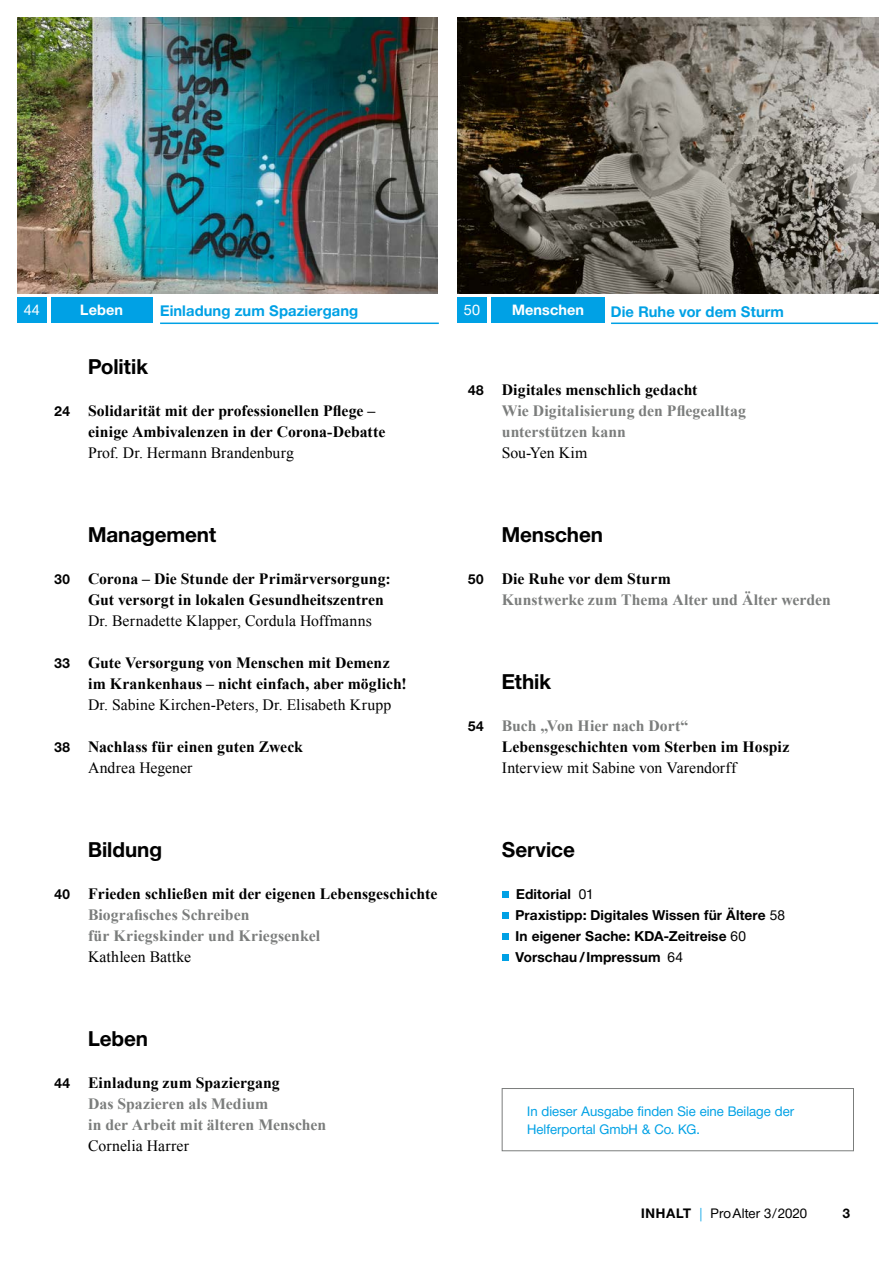
<style>
.page{position:relative;width:893px;height:1263px;background:#fff}
.page>*{position:absolute;margin:0;border:0;box-sizing:border-box;transform-origin:0 0}
.t1{font:700 21px "Neue Helvetica BQ";letter-spacing:-.005em;color:#000}
.t2{font:700 15.75px/21px "Times New Roman";color:#000}
.t3{font:700 15.75px/21px "Times New Roman";color:#7b7d7c}
.t4{font:15.75px "Times New Roman";letter-spacing:.005em;color:#000}
.t5{font:700 15px "Neue Helvetica BQ";letter-spacing:.005em;color:#00a1e5}
.t6{font:700 14.7px "Neue Helvetica BQ";letter-spacing:.005em;color:#fff}
.t7{font:14.7px "Neue Helvetica BQ";color:#fff}
.t8{font:700 13.95px/21px "Neue Helvetica BQ";letter-spacing:.01em;color:#000}
.t9{font:13.5px/18.8px "Neue Helvetica BQ";color:#00a1e5}
.t10{font:13.5px "Neue Helvetica BQ";letter-spacing:.005em;color:#000}
.t11{font:700 13.5px "Neue Helvetica BQ";color:#000}
.s1{font-weight:400}
.s2{font-weight:700}
.s3{color:#00a1e5}
</style>
<div class="page">
<div style="left:502px;top:1088px;width:352px;height:63px;border:1px solid #7b7d7c"></div>
<img style="left:457px;top:17px;width:421px;height:276px">
<div style="left:491px;top:298px;width:114px;height:25px;background:#00a1e5"></div>
<div style="left:457px;top:298px;width:30px;height:25px;background:#00a1e5"></div>
<hr style="left:611px;top:323px;width:267px;height:1px;background:#00a1e5">
<div style="left:502px;top:891px;width:7px;height:7px;background:#00a1e5"></div>
<div style="left:502px;top:912px;width:7px;height:7px;background:#00a1e5"></div>
<div style="left:502px;top:933px;width:7px;height:7px;background:#00a1e5"></div>
<div style="left:502px;top:954px;width:7px;height:7px;background:#00a1e5"></div>
<img style="left:17px;top:17px;width:421px;height:276px">
<div style="left:51px;top:298px;width:101px;height:25px;background:#00a1e5"></div>
<div style="left:17px;top:298px;width:30px;height:25px;background:#00a1e5"></div>
<hr style="left:160px;top:323px;width:279px;height:1px;background:#00a1e5">
<p class="t7" style="left:24px;top:301px;width:18px">44</p>
<p class="t6" style="left:80px;top:301px;width:44px">Leben</p>
<p class="t5" style="left:160px;top:302px;width:200px">Einladung zum Spaziergang</p>
<p class="t8" style="left:54px;top:400px;width:18px">24</p>
<h1 class="t1" style="left:88px;top:353px;width:62px">Politik</h1>
<p class="t2" style="left:88px;top:400px;width:299px">Solidarität mit der professionellen Pflege – einige Ambivalenzen in der Corona-Debatte</p>
<p class="t4" style="left:88px;top:442px;width:207px">Prof. Dr. Hermann Brandenburg</p>
<p class="t8" style="left:54px;top:568px;width:18px">30</p>
<p class="t8" style="left:54px;top:652px;width:18px">33</p>
<p class="t8" style="left:54px;top:736px;width:18px">38</p>
<h1 class="t1" style="left:88px;top:521px;width:130px">Management</h1>
<p class="t2" style="left:88px;top:568px;width:304px">Corona – Die Stunde der Primärversorgung:<br>Gut versorgt in lokalen Gesundheitszentren</p>
<p class="t4" style="left:88px;top:610px;width:286px">Dr. Bernadette Klapper, Cordula Hoffmanns</p>
<p class="t2" style="left:88px;top:652px;width:320px">Gute Versorgung von Menschen mit Demenz im Krankenhaus – nicht einfach, aber möglich!</p>
<p class="t4" style="left:88px;top:694px;width:305px">Dr. Sabine Kirchen-Peters, Dr. Elisabeth Krupp</p>
<p class="t2" style="left:88px;top:736px;width:216px">Nachlass für einen guten Zweck</p>
<p class="t4" style="left:88px;top:757px;width:106px">Andrea Hegener</p>
<p class="t8" style="left:54px;top:883px;width:18px">40</p>
<h1 class="t1" style="left:88px;top:836px;width:76px">Bildung</h1>
<p class="t2" style="left:88px;top:883px;width:351px">Frieden schließen mit der eigenen Lebensgeschichte</p>
<p class="t3" style="left:88px;top:904px;width:234px">Biografisches Schreiben<br>für Kriegskinder und Kriegsenkel</p>
<p class="t4" style="left:88px;top:946px;width:105px">Kathleen Battke</p>
<p class="t8" style="left:54px;top:1072px;width:18px">44</p>
<h1 class="t1" style="left:88px;top:1025px;width:62px">Leben</h1>
<p class="t2" style="left:88px;top:1072px;width:193px">Einladung zum Spaziergang</p>
<p class="t3" style="left:88px;top:1093px;width:240px">Das Spazieren als Medium<br>in der Arbeit mit älteren Menschen</p>
<p class="t4" style="left:88px;top:1135px;width:102px">Cornelia Harrer</p>
<p class="t7" style="left:464px;top:301px;width:18px">50</p>
<p class="t6" style="left:512px;top:301px;width:73px">Menschen</p>
<p class="t5" style="left:611px;top:302px;width:175px">Die Ruhe vor dem Sturm</p>
<p class="t8" style="left:468px;top:379px;width:18px">48</p>
<p class="t2" style="left:502px;top:379px;width:197px">Digitales menschlich gedacht</p>
<p class="t3" style="left:502px;top:400px;width:246px">Wie Digitalisierung den Pflegealltag unterstützen kann</p>
<p class="t4" style="left:502px;top:442px;width:87px">Sou-Yen Kim</p>
<p class="t8" style="left:468px;top:568px;width:18px">50</p>
<h1 class="t1" style="left:502px;top:521px;width:103px">Menschen</h1>
<p class="t2" style="left:502px;top:568px;width:171px">Die Ruhe vor dem Sturm</p>
<p class="t3" style="left:502px;top:589px;width:331px">Kunstwerke zum Thema Alter und Älter werden</p>
<p class="t8" style="left:468px;top:715px;width:18px">54</p>
<h1 class="t1" style="left:502px;top:668px;width:51px">Ethik</h1>
<p class="t3" style="left:502px;top:715px;width:188px">Buch „Von Hier nach Dort“</p>
<p class="t2" style="left:502px;top:736px;width:289px">Lebensgeschichten vom Sterben im Hospiz</p>
<p class="t4" style="left:502px;top:757px;width:236px">Interview mit Sabine von Varendorff</p>
<h1 class="t1" style="left:502px;top:836px;width:75px">Service</h1>
<p class="t8" style="left:516px;top:883px;width:271px">Editorial <span class="s1">01<br></span>Praxistipp: Digitales Wissen für Ältere <span class="s1">58<br></span>In eigener Sache: KDA-Zeitreise <span class="s1">60<br></span>Vorschau /Impressum <span class="s1">64</span></p>
<p class="t9" style="left:527px;top:1101px;width:268px">In dieser Ausgabe finden Sie eine Beilage der<br>Helferportal GmbH &amp; Co. KG.</p>
<p class="t10" style="left:641px;top:1205px;width:168px"><span class="s2">INHALT</span> <span class="s3">|</span> ProAlter 3/2020</p>
<p class="t11" style="left:843px;top:1205px;width:9px">3</p>
</div>
